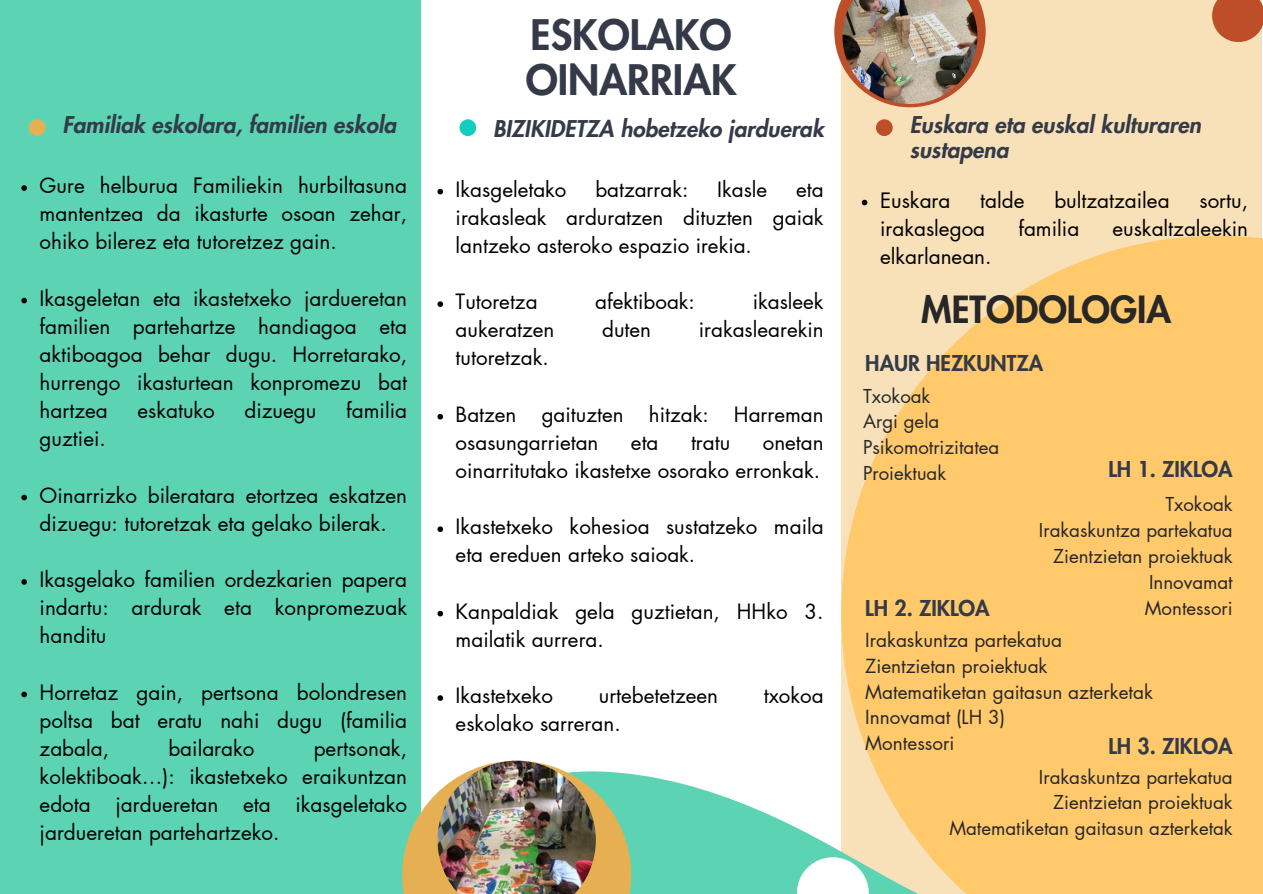
<style>
.page{position:relative;width:1263px;height:894px;background:#fff}
.page>*{position:absolute;margin:0;border:0;box-sizing:border-box;transform-origin:0 0}
.t1{font:800 41.1px/45px "Futura LT Pro";color:#343a48}
.t2{font:800 36.6px "Futura LT Pro";color:#272727}
.t3{font:italic 800 22.65px/24.8px "Futura LT Pro";color:#343a48}
.t4{font:800 21.3px "Futura LT Pro";color:#343a48}
.t5{font:20.7px/28px "Futura LT Pro";color:#000;text-align:justify}
.t6{font:20.55px/28px "Futura LT Pro";color:#000}
.t7{font:18.9px "Futura LT Pro";color:#272727}
.t8{font:18.75px "Futura LT Pro";color:#272727}
</style>
<div class="page">
<div style="left:841px;top:0;width:421px;height:893px;background:#f8e1b9"></div>
<svg style="left:845px;top:235px;width:418px;height:322px;fill:#ffc96c"></svg>
<svg style="left:438px;top:557px;width:825px;height:336px;fill:#ffc96c"></svg>
<div style="left:0;top:0;width:421px;height:893px;background:#5cd4b4"></div>
<svg style="left:437px;top:189px;width:6px;height:5px"></svg>
<svg style="left:437px;top:301px;width:6px;height:6px"></svg>
<svg style="left:437px;top:414px;width:6px;height:5px"></svg>
<svg style="left:437px;top:526px;width:6px;height:6px"></svg>
<svg style="left:437px;top:610px;width:6px;height:6px"></svg>
<svg style="left:437px;top:695px;width:6px;height:5px"></svg>
<svg style="left:21px;top:185px;width:6px;height:6px"></svg>
<svg style="left:21px;top:298px;width:6px;height:5px"></svg>
<svg style="left:21px;top:494px;width:6px;height:6px"></svg>
<svg style="left:21px;top:579px;width:6px;height:5px"></svg>
<svg style="left:21px;top:691px;width:6px;height:6px"></svg>
<svg style="left:862px;top:200px;width:5px;height:5px"></svg>
<svg style="left:797px;top:857px;width:72px;height:36px"></svg>
<svg style="left:1212px;top:0;width:51px;height:42px;background:#c5633c"></svg>
<svg style="left:402px;top:760px;width:229px;height:133px;fill:#e6af51"></svg>
<img style="left:437px;top:760px;width:159px;height:133px">
<svg style="left:834px;top:0;width:152px;height:107px"></svg>
<img style="left:842px;top:0;width:135px;height:104px">
<div style="left:459px;top:119px;width:17px;height:17px;background:#13cdbf;border-radius:50%"></div>
<div style="left:29px;top:119px;width:16px;height:17px;background:#e6af51;border-radius:50%"></div>
<div style="left:876px;top:119px;width:17px;height:17px;background:#bd4e27;border-radius:50%"></div>
<p class="t1" style="left:526px;top:14px;width:212px">ESKOLAKO<br>OINARRIAK</p>
<p class="t3" style="left:62px;top:113px;width:335px">Familiak eskolara, familien eskola</p>
<p class="t3" style="left:493px;top:117px;width:332px">BIZIKIDETZA hobetzeko jarduerak</p>
<p class="t3" style="left:910px;top:113px;width:292px">Euskara eta euskal kulturaren sustapena</p>
<p class="t5" style="left:40px;top:172px;width:369px">Gure helburua Familiekin hurbiltasuna mantentzea da ikasturte osoan zehar, ohiko bilerez eta tutoretzez gain.</p>
<p class="t5" style="left:40px;top:285px;width:369px">Ikasgeletan eta ikastetxeko jardueretan familien partehartze handiagoa eta aktiboagoa behar dugu. Horretarako, hurrengo ikasturtean konpromezu bat hartzea</p>
<p class="t5" style="left:137px;top:397px;width:79px">eskatuko</p>
<p class="t5" style="left:245px;top:397px;width:73px">dizuegu</p>
<p class="t5" style="left:346px;top:397px;width:62px">familia</p>
<p class="t5" style="left:40px;top:425px;width:68px">guztiei.</p>
<p class="t5" style="left:40px;top:481px;width:369px">Oinarrizko bileratara etortzea eskatzen dizuegu: tutoretzak eta gelako bilerak.</p>
<p class="t5" style="left:40px;top:566px;width:369px">Ikasgelako familien ordezkarien papera indartu: ardurak eta konpromezuak handitu</p>
<p class="t5" style="left:40px;top:678px;width:369px">Horretaz gain, pertsona bolondresen poltsa bat eratu nahi dugu (familia zabala,</p>
<p class="t5" style="left:40px;top:734px;width:369px;text-indent:274px">pertsonak, kolektiboak…): ikastetxeko eraikuntzan edota jardueretan eta ikasgeletako jardueretan partehartzeko.</p>
<p class="t5" style="left:168px;top:734px;width:88px">bailarako</p>
<p class="t6" style="left:456px;top:176px;width:112px">Ikasgeletako</p>
<p class="t6" style="left:595px;top:176px;width:95px">batzarrak:</p>
<p class="t6" style="left:717px;top:176px;width:52px">Ikasle</p>
<p class="t6" style="left:456px;top:176px;width:369px;text-align:justify;text-indent:340px">eta irakasleak arduratzen dituzten gaiak lantzeko asteroko espazio irekia.</p>
<p class="t6" style="left:456px;top:288px;width:83px">Tutoretza</p>
<p class="t6" style="left:595px;top:288px;width:101px">afektiboak:</p>
<p class="t6" style="left:753px;top:288px;width:72px">ikasleek</p>
<p class="t6" style="left:456px;top:316px;width:100px">aukeratzen</p>
<p class="t6" style="left:602px;top:316px;width:50px">duten</p>
<p class="t6" style="left:699px;top:316px;width:126px">irakaslearekin</p>
<p class="t6" style="left:456px;top:344px;width:95px">tutoretzak.</p>
<p class="t6" style="left:456px;top:401px;width:370px">Batzen gaituzten hitzak: Harreman osasungarrietan</p>
<p class="t6" style="left:456px;top:429px;width:369px;text-align:right">onetan<br>oinarritutako ikastetxe osorako erronkak.</p>
<p class="t6" style="left:456px;top:513px;width:369px">Ikastetxeko kohesioa sustatzeko maila eta ereduen arteko saioak.</p>
<p class="t6" style="left:456px;top:597px;width:369px">Kanpaldiak gela guztietan, HHko 3. mailatik aurrera.</p>
<p class="t6" style="left:456px;top:682px;width:99px">Ikastetxeko</p>
<p class="t6" style="left:599px;top:682px;width:121px">urtebetetzeen</p>
<p class="t6" style="left:764px;top:682px;width:61px">txokoa</p>
<p class="t6" style="left:456px;top:710px;width:167px">eskolako sarreran.</p>
<p class="t6" style="left:631px;top:429px;width:29px">eta</p>
<p class="t6" style="left:691px;top:429px;width:41px">tratu</p>
<p class="t5" style="left:880px;top:187px;width:72px">Euskara</p>
<p class="t5" style="left:980px;top:187px;width:46px">talde</p>
<p class="t5" style="left:1054px;top:187px;width:117px">bultzatzailea</p>
<p class="t5" style="left:1199px;top:187px;width:50px">sortu,</p>
<p class="t5" style="left:880px;top:215px;width:107px">irakaslegoa</p>
<p class="t5" style="left:1018px;top:215px;width:62px">familia</p>
<p class="t5" style="left:1112px;top:215px;width:137px">euskaltzaleekin</p>
<p class="t5" style="left:880px;top:243px;width:113px">elkarlanean.</p>
<p class="t2" style="left:921px;top:293px;width:252px">METODOLOGIA</p>
<p class="t4" style="left:865px;top:353px;width:179px">HAUR HEZKUNTZA</p>
<p class="t8" style="left:863px;top:387px;width:69px">Txokoak</p>
<p class="t8" style="left:863px;top:413px;width:78px">Argi gela</p>
<p class="t8" style="left:863px;top:439px;width:138px">Psikomotrizitatea</p>
<p class="t8" style="left:863px;top:464px;width:85px">Proiektuak</p>
<p class="t4" style="left:1108px;top:459px;width:126px">LH 1. ZIKLOA</p>
<p class="t8" style="left:1165px;top:495px;width:69px">Txokoak</p>
<p class="t8" style="left:1039px;top:521px;width:195px">Irakaskuntza partekatua</p>
<p class="t8" style="left:1053px;top:547px;width:181px">Zientzietan proiektuak</p>
<p class="t8" style="left:1149px;top:573px;width:85px">Innovamat</p>
<p class="t4" style="left:865px;top:598px;width:126px">LH 2. ZIKLOA</p>
<p class="t8" style="left:1145px;top:599px;width:89px">Montessori</p>
<p class="t7" style="left:865px;top:631px;width:198px">Irakaskuntza partekatua</p>
<p class="t7" style="left:865px;top:657px;width:184px">Zientzietan proiektuak</p>
<p class="t7" style="left:865px;top:682px;width:289px">Matematiketan gaitasun azterketak</p>
<p class="t7" style="left:865px;top:708px;width:141px">Innovamat (LH 3)</p>
<p class="t7" style="left:865px;top:734px;width:91px">Montessori</p>
<p class="t4" style="left:1108px;top:736px;width:126px">LH 3. ZIKLOA</p>
<p class="t8" style="left:1039px;top:767px;width:195px">Irakaskuntza partekatua</p>
<p class="t8" style="left:1053px;top:793px;width:181px">Zientzietan proiektuak</p>
<p class="t8" style="left:949px;top:819px;width:285px">Matematiketan gaitasun azterketak</p>
</div>
